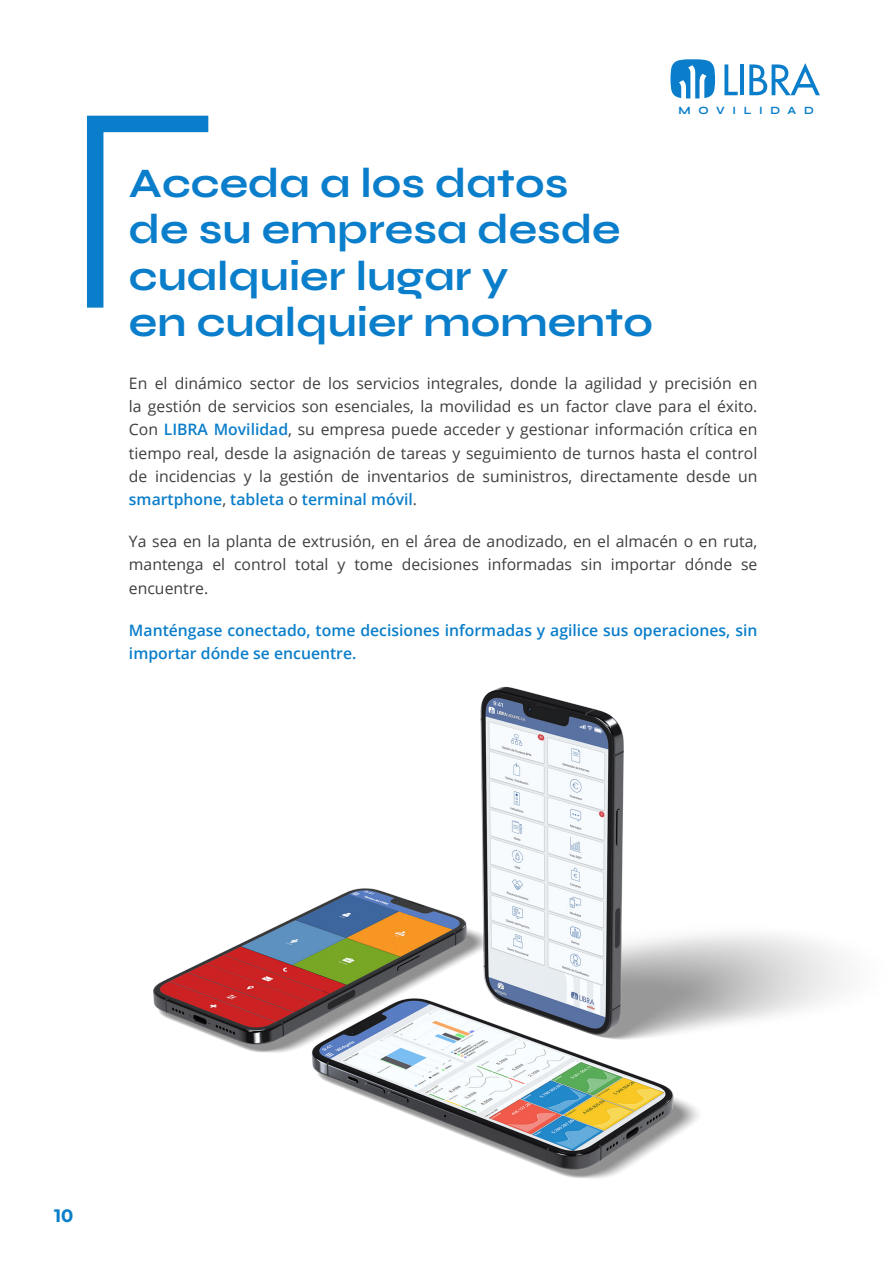
<style>
.page{position:relative;width:893px;height:1263px;background:#fff}
.page>*{position:absolute;margin:0;border:0;box-sizing:border-box;transform-origin:0 0}
.t1{font:42px/46.5px "Syne";color:#0a7eca}
.t2{font:700 18px "Montserrat";color:#0a7eca}
.Bold{font:15.75px/23.2px "Open Sans";color:#3e3e3f;text-align:justify}
.Bold-2{font:600 15.75px/23.2px "Open Sans";color:#0a7eca}
.t3{font:11.1px "Syne";letter-spacing:.7em;color:#0a7eca}
.s1{font-weight:600;color:#0a7eca}
</style>
<div class="page">
<img style="left:153px;top:686px;width:691px;height:493px">
<svg style="left:670px;top:59px;width:45px;height:39px"></svg>
<svg style="left:724px;top:64px;width:14px;height:31px"></svg>
<hr style="left:740px;top:64px;width:4px;height:31px;background:#0a7eca">
<svg style="left:749px;top:63px;width:71px;height:32px"></svg>
<svg style="left:87px;top:115px;width:122px;height:193px"></svg>
<p class="t3" style="left:678px;top:104px;width:137px">MOVILIDAD</p>
<p class="t1" style="left:129px;top:159px;width:526px">Acceda a los datos<br>de su empresa desde cualquier lugar y<br>en cualquier momento</p>
<p class="Bold" style="left:129px;top:371px;width:630px">En el dinámico sector de los servicios integrales, donde la agilidad y precisión en la gestión de servicios son esenciales, la movilidad es un factor clave para el éxito.<br>Con <span class="s1">LIBRA Movilidad</span>, su empresa puede acceder y gestionar información crítica en tiempo real, desde la asignación de tareas y seguimiento de turnos hasta el control de incidencias y la gestión de inventarios de suministros, directamente desde un <span class="s1">smartphone</span>, <span class="s1">tableta</span> o <span class="s1">terminal móvil</span>.</p>
<p class="Bold" style="left:129px;top:529px;width:630px">Ya sea en la planta de extrusión, en el área de anodizado, en el almacén o en ruta, mantenga el control total y tome decisiones informadas sin importar dónde se encuentre.</p>
<p class="Bold-2" style="left:129px;top:618px;width:630px">Manténgase conectado, tome decisiones informadas y agilice sus operaciones, sin importar dónde se encuentre.</p>
<p class="t2" style="left:54px;top:1203px;width:21px">10</p>
</div>
